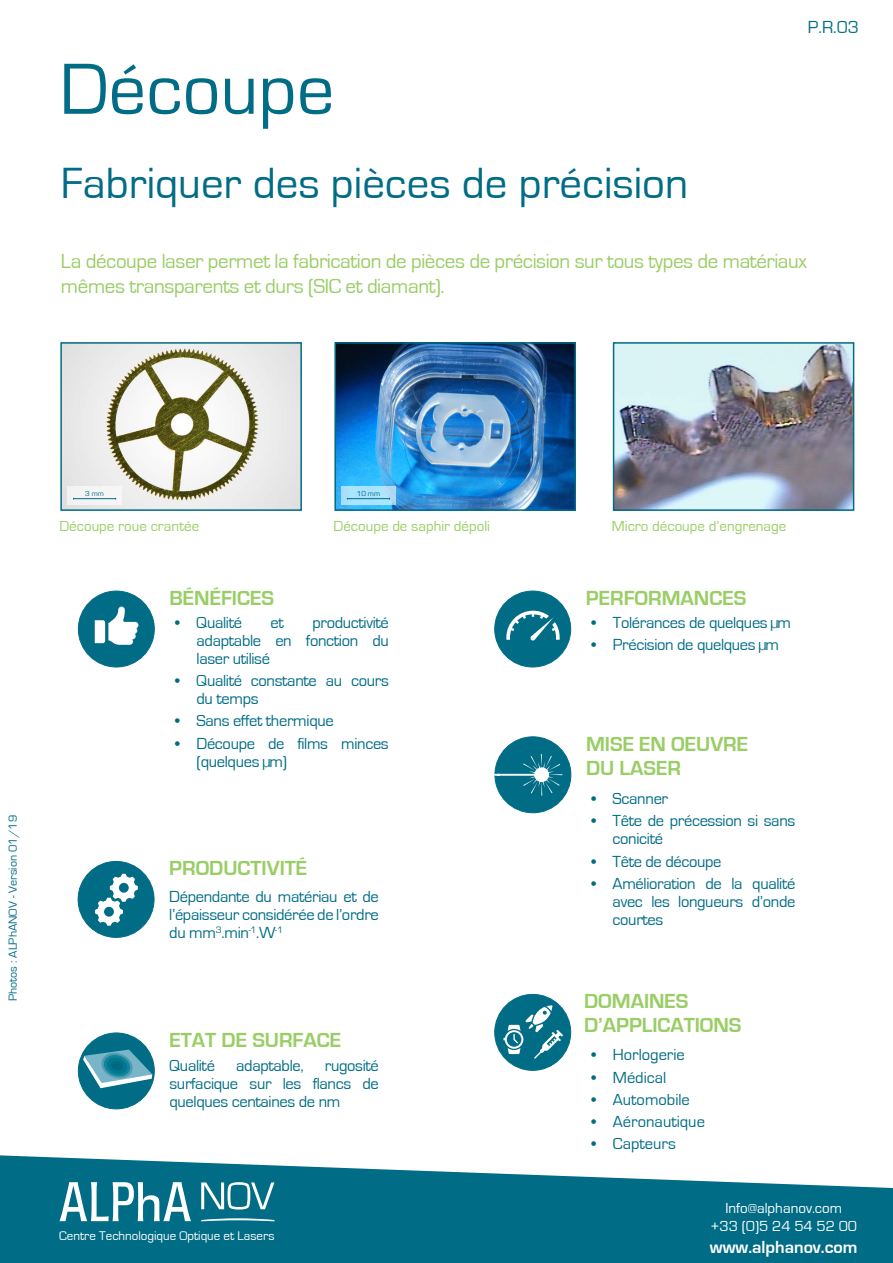
<style>
.page{position:relative;width:893px;height:1263px;background:#fff}
.page>*{position:absolute;margin:0;border:0;box-sizing:border-box;transform-origin:0 0}
.t1{font:75px "Eurostile";color:#006c85}
.t2{font:45px "Eurostile";color:#006c85}
.t3{font:21px/25.2px "Eurostile";letter-spacing:-.02em;color:#99cd65}
.t4{font:700 21px "Eurostile";color:#99cd65}
.t5{font:700 18px "Eurostile";color:#fff}
.t6{font:18px "Eurostile";color:#006c85}
.t7{font:16.5px/18px "Eurostile";letter-spacing:-.02em;color:#006c85;text-align:justify}
.t8{font:16.5px "Eurostile";color:#006c85}
.t9{font:15px "Eurostile";color:#99cd65}
.t10{font:15px "Eurostile";color:#fff}
.t11{font:12.9px "Eurostile";color:#fff}
.t12{font:12px "Eurostile";color:#006c85}
.t13{font:7.5px "Eurostile";color:#006c85}
</style>
<div class="page">
<img style="left:63px;top:345px;width:236px;height:163px">
<div style="left:60px;top:342px;width:242px;height:169px;border:2px solid #006c85"></div>
<img style="left:337px;top:345px;width:236px;height:163px">
<div style="left:334px;top:342px;width:242px;height:169px;border:2px solid #006c85"></div>
<img style="left:616px;top:345px;width:235px;height:163px">
<div style="left:613px;top:342px;width:241px;height:169px;border:2px solid #006c85"></div>
<div style="left:78px;top:591px;width:76px;height:76px;background:#006c85;border-radius:50%"></div>
<div style="left:78px;top:591px;width:77px;height:76px;border:1px solid #006c85;border-radius:50%"></div>
<svg style="left:95px;top:607px;width:43px;height:38px"></svg>
<div style="left:495px;top:591px;width:76px;height:76px;background:#006c85;border-radius:50%"></div>
<div style="left:494px;top:591px;width:77px;height:76px;border:1px solid #006c85;border-radius:50%"></div>
<svg style="left:506px;top:611px;width:54px;height:30px"></svg>
<div style="left:495px;top:737px;width:76px;height:76px;background:#006c85;border-radius:50%"></div>
<div style="left:495px;top:736px;width:76px;height:77px;border:1px solid #006c85;border-radius:50%"></div>
<hr style="left:494px;top:774px;width:43px;height:2px;background:#fff">
<svg style="left:523px;top:754px;width:39px;height:41px"></svg>
<div style="left:78px;top:861px;width:76px;height:76px;background:#006c85;border-radius:50%"></div>
<div style="left:78px;top:861px;width:76px;height:77px;border:1px solid #006c85;border-radius:50%"></div>
<svg style="left:95px;top:874px;width:43px;height:52px"></svg>
<div style="left:495px;top:994px;width:76px;height:76px;background:#006c85;border-radius:50%"></div>
<div style="left:494px;top:994px;width:77px;height:76px;border:1px solid #006c85;border-radius:50%"></div>
<svg style="left:503px;top:1005px;width:60px;height:54px"></svg>
<div style="left:78px;top:1033px;width:76px;height:76px;background:#006c85;border-radius:50%"></div>
<div style="left:78px;top:1033px;width:77px;height:76px;border:1px solid #006c85;border-radius:50%"></div>
<svg style="left:83px;top:1047px;width:69px;height:41px"></svg>
<svg style="left:0;top:1155px;width:893px;height:108px;fill:#006c85"></svg>
<svg style="left:201px;top:1218px;width:73px;height:3px"></svg>
<svg style="left:201px;top:1182px;width:73px;height:27px"></svg>
<svg style="left:60px;top:1182px;width:131px;height:39px"></svg>
<div style="left:67px;top:486px;width:55px;height:18px;background:#f4f4f4"></div>
<hr style="left:74px;top:498px;width:42px;height:1px;background:#006c85">
<div style="left:341px;top:486px;width:55px;height:18px;background:linear-gradient(to right,#a7e4ff,#afe0f9)"></div>
<hr style="left:347px;top:498px;width:43px;height:1px;background:#006c85">
<p class="t1" style="left:60px;top:49px;width:276px">Découpe</p>
<p class="t2" style="left:61px;top:159px;width:629px">Fabriquer des pièces de précision</p>
<p class="t6" style="left:808px;top:18px;width:52px">P.R.03</p>
<p class="t3" style="left:61px;top:249px;width:747px">La découpe laser permet la fabrication de pièces de précision sur tous types de matériaux mêmes transparents et durs (SIC et diamant).</p>
<p class="t12" style="left:6px;top:1001px;width:188px;rotate:-90deg">Photos : ALPhANOV - Version 01/19</p>
<p class="t13" style="left:85px;top:488px;width:20px">3 mm</p>
<p class="t13" style="left:357px;top:488px;width:25px">10 mm</p>
<p class="t9" style="left:60px;top:517px;width:141px">Découpe roue crantée</p>
<p class="t9" style="left:334px;top:517px;width:158px">Découpe de saphir dépoli</p>
<p class="t4" style="left:170px;top:586px;width:106px">BÉNÉFICES</p>
<p class="t7" style="left:175px;top:614px;width:68px">• Qualité</p>
<p class="t7" style="left:271px;top:614px;width:15px">et</p>
<p class="t7" style="left:197px;top:614px;width:194px;text-indent:116px">productivité adaptable en fonction du laser utilisé</p>
<p class="t7" style="left:197px;top:672px;width:194px;text-indent:-21px">• Qualité constante au cours du temps</p>
<p class="t7" style="left:175px;top:712px;width:160px">• Sans effet thermique</p>
<p class="t7" style="left:197px;top:734px;width:194px;text-indent:-21px">• Découpe de films minces (quelques µm)</p>
<p class="t4" style="left:169px;top:857px;width:139px">PRODUCTIVITÉ</p>
<p class="t7" style="left:169px;top:888px;width:211px">Dépendante du matériau et de l’épaisseur considérée de l’ordre du mm<sup>3</sup>.min<sup>-1</sup>.W<sup>-1</sup></p>
<p class="t4" style="left:169px;top:1028px;width:173px">ETAT DE SURFACE</p>
<p class="t7" style="left:169px;top:1056px;width:47px">Qualité</p>
<p class="t7" style="left:236px;top:1056px;width:69px">adaptable,</p>
<p class="t7" style="left:169px;top:1056px;width:211px;text-indent:155px">rugosité surfacique sur les flancs de quelques centaines de nm</p>
<p class="t11" style="left:59px;top:1229px;width:217px">Centre Technologique Optique et Lasers</p>
<p class="t9" style="left:612px;top:517px;width:176px">Micro découpe d’engrenage</p>
<p class="t4" style="left:586px;top:586px;width:162px">PERFORMANCES</p>
<p class="t7" style="left:592px;top:614px;width:201px">• Tolérances de quelques µm</p>
<p class="t7" style="left:592px;top:636px;width:189px">• Précision de quelques µm</p>
<p class="t4" style="left:586px;top:732px;width:164px">MISE EN OEUVRE</p>
<p class="t4" style="left:586px;top:756px;width:96px">DU LASER</p>
<p class="t7" style="left:591px;top:790px;width:78px">• Scanner</p>
<p class="t7" style="left:613px;top:812px;width:184px;text-indent:-21px">• Tête de précession si sans conicité</p>
<p class="t7" style="left:591px;top:852px;width:132px">• Tête de découpe</p>
<p class="t7" style="left:613px;top:875px;width:184px;text-indent:-21px">• Amélioration de la qualité avec les longueurs d’onde courtes</p>
<p class="t4" style="left:584px;top:990px;width:106px">DOMAINES</p>
<p class="t4" style="left:584px;top:1014px;width:159px">D’APPLICATIONS</p>
<p class="t8" style="left:592px;top:1046px;width:95px">• Horlogerie</p>
<p class="t8" style="left:592px;top:1068px;width:76px">• Médical</p>
<p class="t8" style="left:592px;top:1090px;width:100px">• Automobile</p>
<p class="t8" style="left:592px;top:1113px;width:115px">• Aéronautique</p>
<p class="t8" style="left:592px;top:1135px;width:86px">• Capteurs</p>
<p class="t10" style="left:725px;top:1200px;width:118px">Info@alphanov.com</p>
<p class="t10" style="left:710px;top:1218px;width:148px">+33 (0)5 24 54 52 00</p>
<p class="t5" style="left:710px;top:1237px;width:149px">www.alphanov.com</p>
</div>
